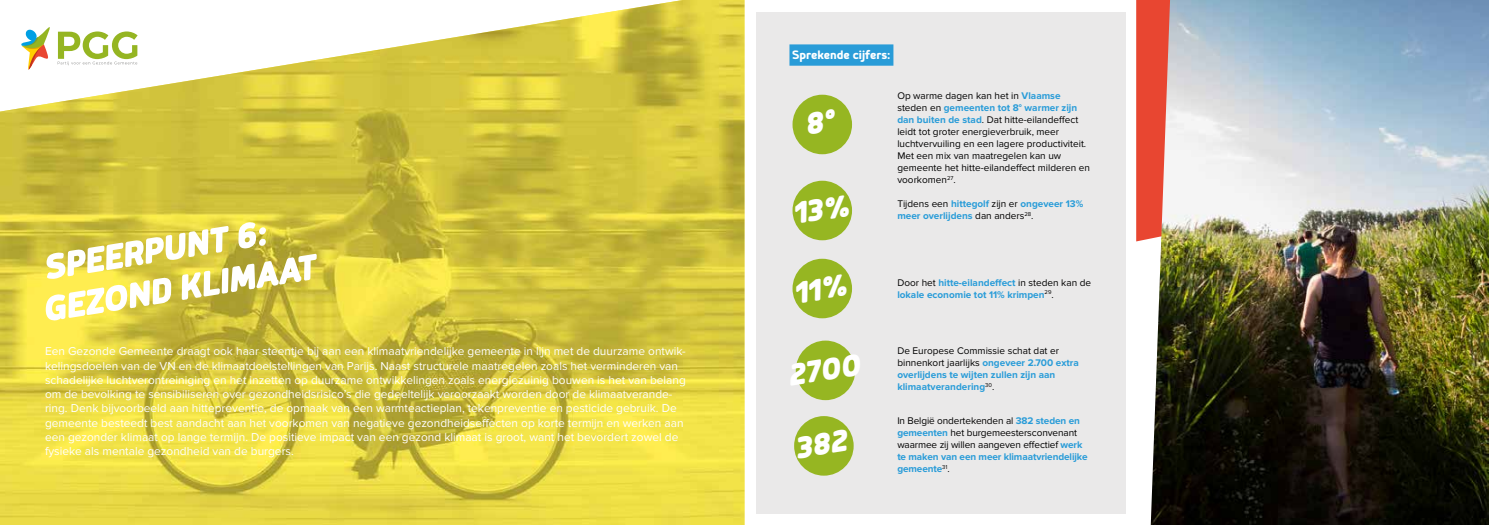
<style>
.page{position:relative;width:1489px;height:525px;background:#fff}
.page>*{position:absolute;margin:0;border:0;box-sizing:border-box;transform-origin:0 0}
.t1{font:italic 900 43.75px/41.2px "Mairy";color:#fff}
.t2{font:italic 900 37.5px/72.9px "Mairy";color:#fff}
.t3{font:700 15px "Mairy";color:#fff}
.t4{font:11.88px/14.2px "Proxima Nova";color:#fff}
.t5{font:10px/12px "Proxima Nova";color:#000}
.t6{font:700 10px/12px "Proxima Nova";color:#299cd8}
.s1{font-weight:700;color:#299cd8}
.s2{font-weight:400;color:#000}
</style>
<div class="page">
<img style="left:0;top:0;width:744px;height:524px">
<div style="left:756px;top:12px;width:369px;height:501px;background:#eae9e9"></div>
<div style="left:792px;top:95px;width:60px;height:59px;background:#96b622;border-radius:50%"></div>
<div style="left:792px;top:181px;width:60px;height:59px;background:#96b622;border-radius:50%"></div>
<div style="left:792px;top:258px;width:60px;height:60px;background:#96b622;border-radius:50%"></div>
<div style="left:795px;top:340px;width:60px;height:60px;background:#96b622;border-radius:50%"></div>
<div style="left:794px;top:416px;width:59px;height:59px;background:#96b622;border-radius:50%"></div>
<div style="left:789px;top:44px;width:104px;height:22px;background:#299cd8"></div>
<svg style="left:1136px;top:0;width:14px;height:241px;background:#e84934"></svg>
<img style="left:1150px;top:0;width:338px;height:524px">
<svg style="left:58px;top:31px;width:80px;height:34px"></svg>
<svg style="left:21px;top:24px;width:31px;height:45px"></svg>
<svg style="left:795px;top:194px;width:54px;height:30px"></svg>
<p class="t3" style="left:792px;top:45px;width:100px">Sprekende cijfers:</p>
<h1 class="t1" style="left:33px;top:247px;width:277px;rotate:-9deg">SPEERPUNT 6:<br>GEZOND KLIMAAT</h1>
<p class="t4" style="left:45px;top:344px;width:642px">Een Gezonde Gemeente draagt ook haar steentje bij aan een klimaatvriendelijke gemeente in lijn met de duurzame ontwik&shy;kelingsdoelen van de VN en de klimaatdoelstellingen van Parijs. Naast structurele maatregelen zoals het verminderen van schadelijke luchtverontreiniging en het inzetten op duurzame ontwikkelingen zoals energiezuinig bouwen is het van belang om de bevolking te sensibiliseren over gezondheidsrisico’s die gedeeltelijk veroorzaakt worden door de klimaatverande&shy;ring. Denk bijvoorbeeld aan hittepreventie, de opmaak van een warmteactieplan, tekenpreventie en pesticide gebruik. De gemeente besteedt best aandacht aan het voorkomen van negatieve gezondheidseffecten op korte termijn en werken aan een gezonder klimaat op lange termijn. De positieve impact van een gezond klimaat is groot, want het bevordert zowel de fysieke als mentale gezondheid van de burgers.</p>
<h2 class="t2" style="left:778px;top:339px;width:78px;rotate:-9deg">2700<br>382</h2>
<p class="t5" style="left:897px;top:90px;width:194px">Op warme dagen kan het in <span class="s1">Vlaamse </span>steden en <span class="s1">gemeenten tot 8° warmer zijn dan buiten de stad</span>. Dat hitte-eilandeffect leidt tot groter energieverbruik, meer luchtvervuiling en een lagere productiviteit.<br>Met een mix van maatregelen kan uw gemeente het hitte-eilandeffect milderen en voorkomen<sup>27</sup>.</p>
<p class="t6" style="left:897px;top:198px;width:187px"><span class="s2">Tijdens een</span> hittegolf <span class="s2">zijn er</span> ongeveer 13% meer overlijdens <span class="s2">dan anders</span><sup>28</sup><span class="s2">.</span></p>
<p class="t6" style="left:897px;top:276px;width:195px"><span class="s2">Door het</span> hitte-eilandeffect <span class="s2">in steden kan de </span>lokale economie tot 11% krimpen<sup>29</sup><span class="s2">.</span></p>
<p class="t6" style="left:897px;top:344px;width:183px"><span class="s2">De Europese Commissie schat dat er binnenkort jaarlijks</span> ongeveer 2.700 extra overlijdens te wijten zullen zijn aan klimaatverandering<sup>30</sup><span class="s2">.</span></p>
<p class="t5" style="left:897px;top:414px;width:192px">In België ondertekenden al <span class="s1">382 steden en gemeenten</span> het burgemeestersconvenant waarmee zij willen aangeven effectief <span class="s1">werk te maken van een meer klimaatvriendelijke gemeente</span><sup>31</sup>.</p>
</div>
